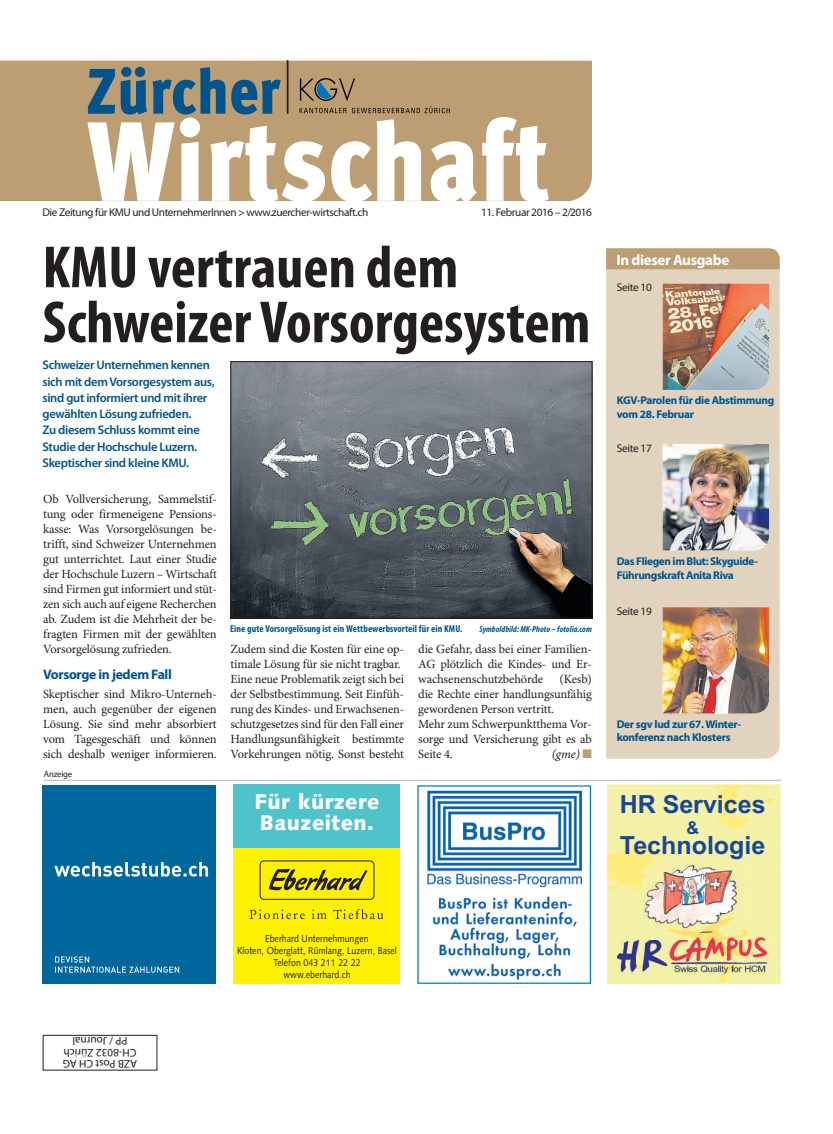
<style>
.page{position:relative;width:833px;height:1134px;background:#fff}
.page>*{position:absolute;margin:0;border:0;box-sizing:border-box;transform-origin:0 0}
.t1{font:700 condensed 60px/55px "Myriad Pro";color:#231f20}
.t2{font:700 25px "Arial";color:#18479a}
.t3{font:900 21.25px/21.2px "Syntax";letter-spacing:.025em;color:#fff}
.t4{font:700 17.5px "Arial";color:#18479a}
.t5{font:700 15px "Myriad Pro";letter-spacing:-.025em;color:#fff}
.t6{font:700 13.75px "Myriad Pro";letter-spacing:-.025em;color:#00548e}
.t7{font:12.5px/15px "Minion Pro";letter-spacing:-.01em;color:#231f20;text-align:justify}
.t8{font:600 12.5px/16.2px "Myriad Pro";letter-spacing:-.025em;color:#00548e}
.t9{font:italic 12.5px "Minion Pro";color:#231f20}
.t10{font:700 11.25px/13.5px "Myriad Pro";letter-spacing:-.025em;color:#00548e}
.t11{font:11.25px "Myriad Pro";letter-spacing:-.035em;color:#231f20}
.t12{font:11.25px/11.2px "Myriad Pro";color:#231f20;text-align:center}
.t13{font:10px/12px "Syntax";color:#231f20;text-align:center;scale:.88 1}
.t14{font:700 condensed 10px "Myriad Pro";letter-spacing:.01em;color:#00548e}
.t15{font:italic 700 condensed 8.75px "Myriad Pro";letter-spacing:.01em;color:#00548e}
.t16{font:8.75px "Myriad Pro";letter-spacing:-.025em;color:#231f20}
.s1{color:#bc9e72}
</style>
<div class="page">
<div style="left:0;top:61px;width:592px;height:140px;background:#bc9e72"></div>
<hr style="left:287px;top:60px;width:1px;height:54px;background:#231f20">
<svg style="left:87px;top:67px;width:462px;height:134px"></svg>
<div style="left:43px;top:1035px;width:114px;height:35px;border:1px solid #231f20"></div>
<img style="left:233px;top:363px;width:357px;height:253px">
<div style="left:231px;top:361px;width:361px;height:257px;border:1px solid #231f20"></div>
<div style="left:606px;top:269px;width:174px;height:490px;background:#e1d3bd"></div>
<svg style="left:606px;top:248px;width:174px;height:21px;background:#bea177"></svg>
<div style="left:614px;top:253px;width:150px;height:12px;background:#bc9e72"></div>
<img style="left:662px;top:284px;width:107px;height:106px">
<img style="left:662px;top:444px;width:107px;height:106px">
<img style="left:662px;top:607px;width:107px;height:106px">
<hr style="left:44px;top:780px;width:737px;height:1px;background:#b3b3b3">
<div style="left:43px;top:785px;width:173px;height:199px;background:#00679d"></div>
<svg style="left:54px;top:862px;width:154px;height:111px"></svg>
<div style="left:230px;top:785px;width:174px;height:198px;background:linear-gradient(to bottom,#fff,#fff)"></div>
<div style="left:234px;top:785px;width:166px;height:63px;background:#4fc3ca"></div>
<div style="left:234px;top:848px;width:166px;height:135px;background:#fff101"></div>
<div style="left:260px;top:861px;width:114px;height:39px;border:1px solid #231f20;border-radius:4px"></div>
<svg style="left:249px;top:869px;width:134px;height:50px"></svg>
<img style="left:607px;top:785px;width:173px;height:198px">
<img style="left:617px;top:938px;width:152px;height:35px">
<img style="left:643px;top:852px;width:102px;height:88px">
<div style="left:417px;top:785px;width:174px;height:199px;border:1px solid #007cbe"></div>
<img style="left:427px;top:790px;width:156px;height:189px">
<p class="t11" style="left:43px;top:208px;width:327px">Die Zeitung für KMU und UnternehmerInnen &gt; www.zuercher-wirtschaft.ch</p>
<p class="t11" style="left:481px;top:208px;width:112px">11. Februar 2016 – 2/2016</p>
<h1 class="t1" style="left:43px;top:245px;width:549px">KMU vertrauen dem<br>Schweizer Vorsorgesystem</h1>
<p class="t8" style="left:43px;top:358px;width:174px">Schweizer Unternehmen kennen sich mit demVorsorgesystem aus, sind gut informiert und mit ihrer gewählten Lösung zufrieden.<br>Zu diesem Schluss kommt eine<br>Studie der Hochschule Luzern.<br>Skeptischer sind kleine KMU.</p>
<p class="t7" style="left:43px;top:493px;width:175px">Ob Vollversicherung, Sammelstif&shy;tung oder firmeneigene Pensions&shy;kasse: Was Vorsorgelösungen be&shy;trifft, sind Schweizer Unternehmen gut unterrichtet. Laut einer Studie der Hochschule Luzern – Wirtschaft sind Firmen gut informiert und stüt&shy;zen sich auch auf eigene Recherchen ab. Zudem ist die Mehrheit der be&shy;fragten Firmen mit der gewählten Vorsorgelösung zufrieden.</p>
<p class="t6" style="left:43px;top:666px;width:130px">Vorsorge in jedem Fall</p>
<p class="t7" style="left:43px;top:688px;width:175px">Skeptischer sind Mikro-Unterneh&shy;men, auch gegenüber der eigenen Lösung. Sie sind mehr absorbiert vom Tagesgeschäft und können sich deshalb weniger informieren.</p>
<p class="t14" style="left:230px;top:625px;width:234px">Eine gute Vorsorgelösung ist ein Wettbewerbsvorteil für ein KMU.</p>
<p class="t15" style="left:479px;top:624px;width:114px">Symboldbild: MK-Photo–fotolia.com</p>
<p class="t7" style="left:230px;top:643px;width:175px;text-align:left">Zudem sind die Kosten für eine op&shy;timale Lösung für sie nicht tragbar.<br>Eine neue Problematik zeigt sich bei der Selbstbestimmung. Seit Einfüh&shy;rung des Kindes- und Erwachsenen&shy;schutzgesetzes sind für den Fall einer Handlungsunfähigkeit bestimmte Vorkehrungen nötig. Sonst besteht</p>
<p class="t7" style="left:418px;top:643px;width:175px">die Gefahr, dass bei einer Familien-AG plötzlich die Kindes- und Er&shy;wachsenenschutzbehörde</p>
<p class="t7" style="left:418px;top:673px;width:175px;text-align:left;text-indent:141px">(Kesb) die Rechte einer handlungsunfähig gewordenen Person vertritt.<br>Mehr zum Schwerpunktthema Vor&shy;sorge und Versicherung gibt es ab<br>Seite 4.</p>
<p class="t9" style="left:552px;top:750px;width:42px">(gme) <span class="s1">■</span></p>
<p class="t16" style="left:44px;top:771px;width:30px">Anzeige</p>
<h3 class="t3" style="left:254px;top:791px;width:126px">Für kürzere<br>Bauzeiten.</h3>
<p class="t5" style="left:616px;top:251px;width:114px">In dieser Ausgabe</p>
<p class="t11" style="left:617px;top:284px;width:37px">Seite 10</p>
<p class="t10" style="left:617px;top:393px;width:159px">KGV-Parolen für die Abstimmung vom 28. Februar</p>
<p class="t11" style="left:617px;top:445px;width:37px">Seite 17</p>
<p class="t10" style="left:617px;top:554px;width:143px">Das Fliegen im Blut: Skyguide-<br>Führungskraft Anita Riva</p>
<p class="t11" style="left:617px;top:607px;width:37px">Seite 19</p>
<p class="t10" style="left:617px;top:717px;width:126px">Der sgv lud zur 67.Winter&shy;konferenz nach Klosters</p>
<h2 class="t2" style="left:619px;top:786px;width:147px">HR Services</h2>
<h3 class="t4" style="left:686px;top:815px;width:14px">&amp;</h3>
<h2 class="t2" style="left:620px;top:827px;width:147px">Technologie</h2>
<p class="t12" style="left:137px;top:1068px;width:76px;rotate:-180deg">AZB Post CH AG<br>CH-8032 Zürich<br>PP / Journal</p>
<p class="t13" style="left:237px;top:934px;width:183px">Eberhard Unternehmungen<br>Kloten, Oberglatt, Rümlang, Luzern, Basel<br>Telefon 043 211 22 22<br>www.eberhard.ch</p>
</div>
